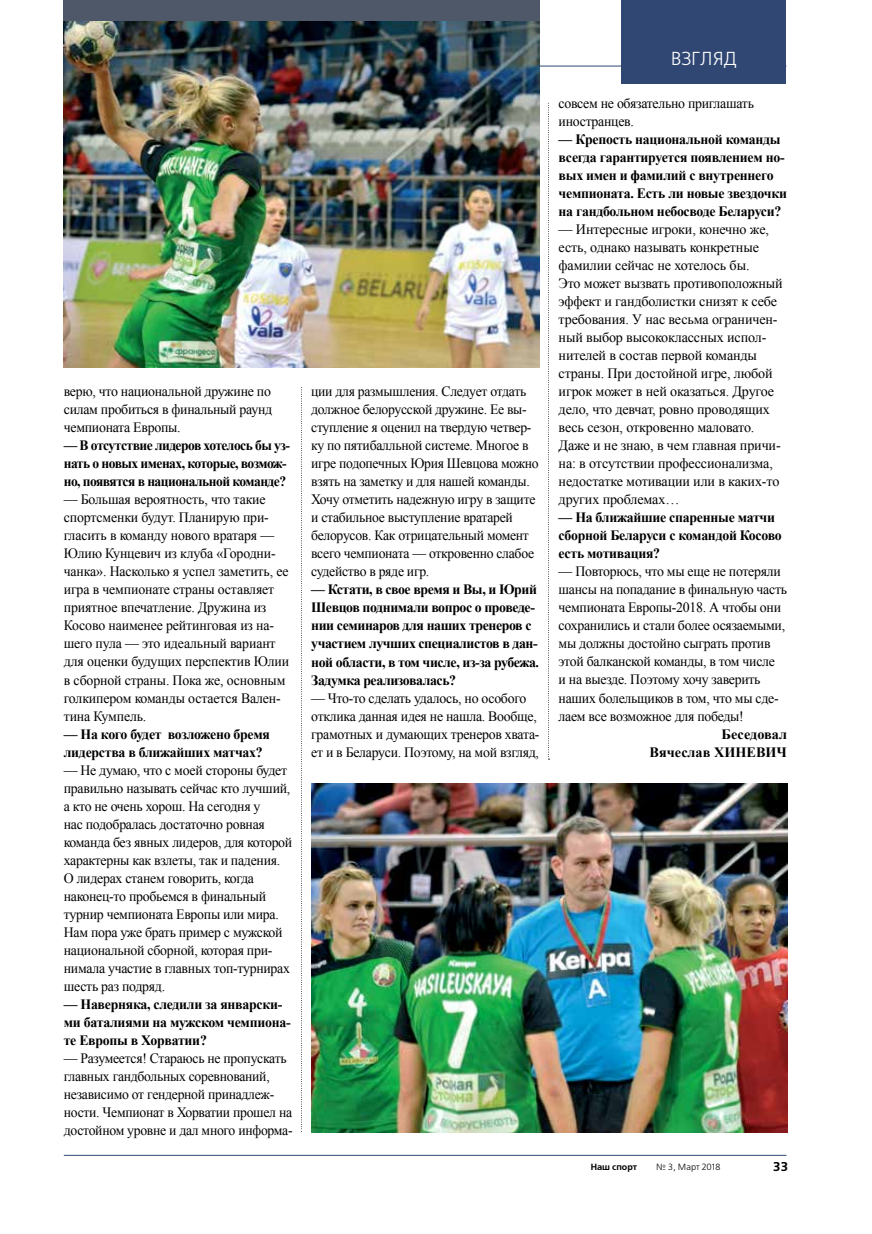
<style>
.page{position:relative;width:872px;height:1234px;background:#fff}
.page>*{position:absolute;margin:0;border:0;box-sizing:border-box;transform-origin:0 0}
.t1{font:18.75px "Free Set C";color:#fff}
.t2{font:14.25px/18px "Times New Roman";letter-spacing:-.02em;color:#000}
.t3{font:700 14.25px/18px "Times New Roman";letter-spacing:-.02em;color:#000}
.t4{font:14.25px/18px "Times New Roman";letter-spacing:-.02em;color:#000;scale:.96 1}
.t5{font:700 14.25px/18px "Times New Roman";letter-spacing:-.04em;color:#000;scale:.95 1}
.t6{font:700 14.25px/18px "Times New Roman";color:#000;text-align:right}
.t7{font:700 12.75px "Free Set C";color:#000}
.t8{font:9px "Free Set C";color:#000}
.t9{font:700 9px "Free Set C";color:#000}
</style>
<div class="page">
<hr style="left:64px;top:66px;width:722px;height:1px;background:#304774">
<div style="left:621px;top:0;width:165px;height:83px;background:#304774"></div>
<hr style="left:64px;top:1154px;width:722px;height:1px;background:#304774">
<img style="left:311px;top:783px;width:476px;height:349px">
<div style="left:64px;top:0;width:476px;height:367px;background:#4f5869"></div>
<img style="left:64px;top:21px;width:476px;height:346px">
<svg style="left:301px;top:387px;width:1px;height:745px"></svg>
<svg style="left:548px;top:103px;width:1px;height:656px"></svg>
<p class="t2" style="left:64px;top:382px;width:210px;text-align:justify">верю, что национальной дружине по силам пробиться в финальный раунд чемпионата Европы.</p>
<p class="t5" style="left:64px;top:436px;width:239px">— В отсутствие лидеров хотелось бы уз&shy;нать о новых именах, которые, возмож&shy;но, появятся в национальной команде?</p>
<p class="t2" style="left:64px;top:490px;width:227px">— Большая вероятность, что такие спортсменки будут. Планирую при&shy;гласить в команду нового вратаря — Юлию Кунцевич из клуба «Городни&shy;чанка». Насколько я успел заметить, ее игра в чемпионате страны оставляет приятное впечатление. Дружина из Косово наименее рейтинговая из на&shy;шего пула — это идеальный вариант для оценки будущих перспектив Юлии в сборной страны. Пока же, основным голкипером команды остается Вален&shy;тина Кумпель.</p>
<p class="t3" style="left:64px;top:724px;width:208px">— На кого будет возложено бремя лидерства в ближайших матчах?</p>
<p class="t2" style="left:64px;top:760px;width:230px">— Не думаю, что с моей стороны будет правильно называть сейчас кто лучший, а кто не очень хорош. На сегодня у<br>нас подобралась достаточно ровная команда без явных лидеров, для которой характерны как взлеты, так и падения.<br>О лидерах станем говорить, когда наконец-то пробьемся в финальный турнир чемпионата Европы или мира.<br>Нам пора уже брать пример с мужской национальной сборной, которая при&shy;нимала участие в главных топ-турнирах шесть раз подряд.</p>
<p class="t3" style="left:64px;top:994px;width:228px">— Наверняка, следили за январски&shy;ми баталиями на мужском чемпиона&shy;те Европы в Хорватии?</p>
<p class="t4" style="left:64px;top:1048px;width:240px">— Разумеется! Стараюсь не пропускать главных гандбольных соревнований, независимо от гендерной принадлеж&shy;ности. Чемпионат в Хорватии прошел на достойном уровне и дал много информа-</p>
<p class="t4" style="left:311px;top:382px;width:238px">ции для размышления. Следует отдать должное белорусской дружине. Ее вы&shy;ступление я оценил на твердую четвер&shy;ку по пятибалльной системе. Многое в игре подопечных Юрия Шевцова можно взять на заметку и для нашей команды.<br>Хочу отметить надежную игру в защите и стабильное выступление вратарей белорусов. Как отрицательный момент всего чемпионата — откровенно слабое судейство в ряде игр.</p>
<p class="t3" style="left:311px;top:580px;width:229px">— Кстати, в свое время и Вы, и Юрий Шевцов поднимали вопрос о проведе&shy;нии семинаров для наших тренеров с участием лучших специалистов в дан&shy;ной области, в том числе, из-за рубежа.<br>Задумка реализовалась?</p>
<p class="t2" style="left:311px;top:688px;width:230px">— Что-то сделать удалось, но особого отклика данная идея не нашла. Вообще, грамотных и думающих тренеров хвата&shy;ет и в Беларуси. Поэтому, на мой взгляд,</p>
<h1 class="t1" style="left:671px;top:49px;width:68px">ВЗГЛЯД</h1>
<p class="t2" style="left:558px;top:94px;width:197px">совсем не обязательно приглашать иностранцев.</p>
<p class="t3" style="left:558px;top:130px;width:230px">— Крепость национальной команды всегда гарантируется появлением но&shy;вых имен и фамилий с внутреннего чемпионата. Есть ли новые звездочки на гандбольном небосводе Беларуси?</p>
<p class="t2" style="left:558px;top:220px;width:225px">— Интересные игроки, конечно же, есть, однако называть конкретные фамилии сейчас не хотелось бы.<br>Это может вызвать противоположный эффект и гандболистки снизят к себе требования. У нас весьма ограничен&shy;ный выбор высококлассных испол&shy;нителей в состав первой команды страны. При достойной игре, любой игрок может в ней оказаться. Другое дело, что девчат, ровно проводящих весь сезон, откровенно маловато.<br>Даже и не знаю, в чем главная причи&shy;на: в отсутствии профессионализма, недостатке мотивации или в каких-то других проблемах…</p>
<p class="t3" style="left:558px;top:508px;width:225px">— На ближайшие спаренные матчи сборной Беларуси с командой Косово есть мотивация?</p>
<p class="t2" style="left:558px;top:562px;width:230px">— Повторюсь, что мы еще не потеряли шансы на попадание в финальную часть чемпионата Европы-2018. А чтобы они сохранились и стали более осязаемыми, мы должны достойно сыграть против этой балканской команды, в том числе<br>и на выезде. Поэтому хочу заверить наших болельщиков в том, что мы сде&shy;лаем все возможное для победы!</p>
<p class="t6" style="left:649px;top:724px;width:139px">Беседовал<br>Вячеслав ХИНЕВИЧ</p>
<p class="t9" style="left:590px;top:1161px;width:48px">Наш спорт</p>
<p class="t8" style="left:656px;top:1161px;width:66px">№ 3, Март 2018</p>
<p class="t7" style="left:773px;top:1158px;width:16px">33</p>
</div>
